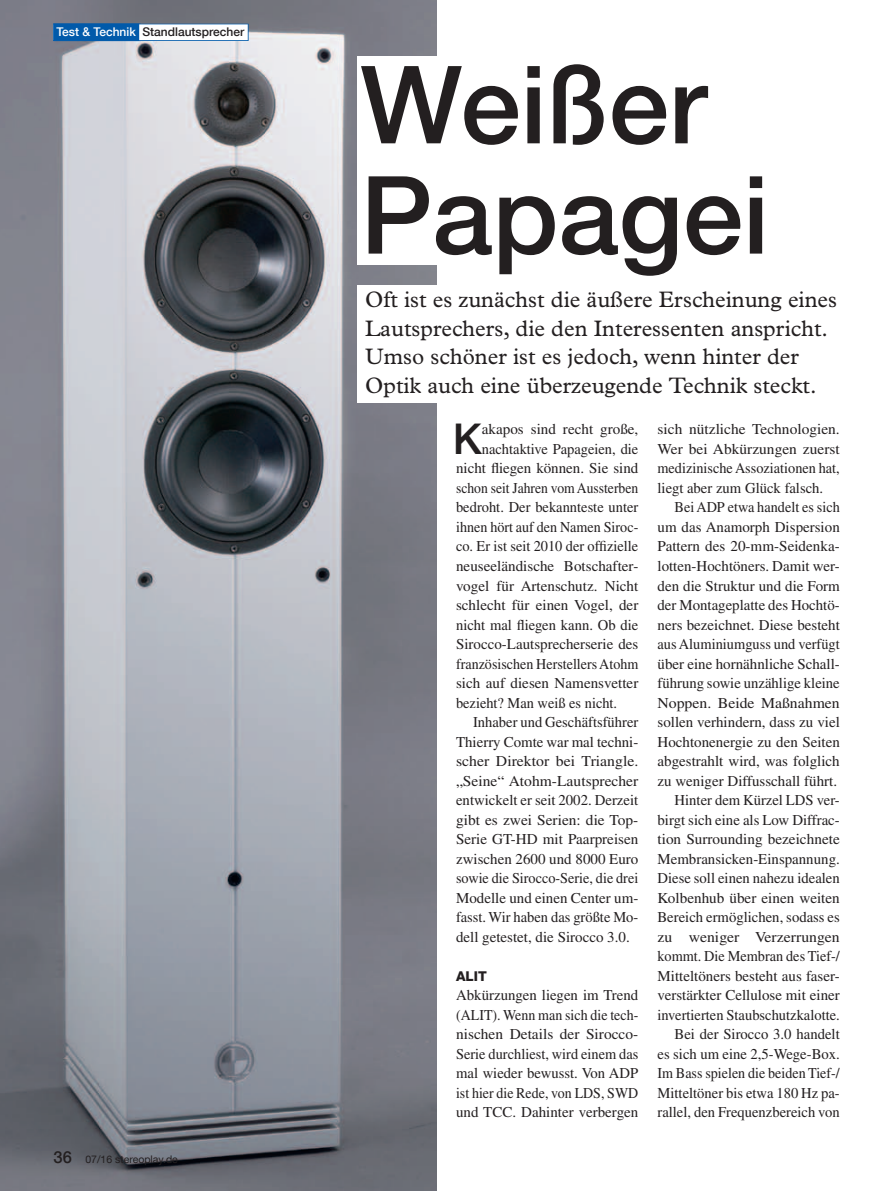
<style>
.page{position:relative;width:893px;height:1191px;background:#fff}
.page>*{position:absolute;margin:0;border:0;box-sizing:border-box;transform-origin:0 0}
._001_Headline{font:500 108.15px/110.2px "Helvetica Neue LT Com";color:#231f20}
._005_Body_Initial{font:500 42.3px "Helvetica Neue LT Com";color:#231f20}
._003_Vorspann{font:22.5px/28.5px "Plantin Std";color:#231f20}
.t1{font:500 16.5px "Helvetica Neue LT Com";color:#231f20}
._006_Body_4mm{font:15px/19.5px "Times LT Std";color:#231f20;text-align:justify}
._006_Body_4mm-2{font:15px/19.5px "Times LT Std";color:#231f20;text-align:justify;scale:.95 1}
._007a_Body_0mm{font:15px/19.5px "Times LT Std";color:#231f20;text-align:justify}
._005_Body_Initial-2{font:15px "Times LT Std";color:#231f20}
._005_Body_Initial-3{font:15px "Times LT Std";color:#231f20;scale:.94 1}
._005_Body_Initial-4{font:15px "Times LT Std";color:#231f20;scale:.96 1}
._005_Body_Initial-5{font:15px "Times LT Std";color:#231f20;scale:.91 1}
._007_Zwiti{font:800 13.5px "Helvetica Neue LT Com";color:#231f20}
.xxx_-_Rubrikenzeile{font:500 12px "Helvetica Neue LT Com";color:#231f20}
.xxx_-Pagina{font:10.5px "Helvetica Neue LT Com";color:#231f20}
.s1{color:#fff}
</style>
<div class="page">
<img style="left:0;top:0;width:437px;height:1191px">
<div style="left:357px;top:56px;width:99px;height:209px;background:#fff"></div>
<div style="left:357px;top:285px;width:99px;height:117px;background:#fff"></div>
<svg style="left:139px;top:24px;width:110px;height:17px"></svg>
<div style="left:53px;top:24px;width:195px;height:16px;background:#fff"></div>
<div style="left:53px;top:24px;width:86px;height:17px;background:#015aaa"></div>
<p class="xxx_-_Rubrikenzeile" style="left:56px;top:25px;width:189px"><span class="s1">Test &amp; Technik</span> Standlautsprecher</p>
<p class="t1" style="left:54px;top:1147px;width:20px">36</p>
<p class="xxx_-Pagina" style="left:85px;top:1152px;width:94px">07/16 stereoplay.de</p>
<p class="_001_Headline" style="left:360px;top:48px;width:410px">Weißer<br>Papagei</p>
<p class="_003_Vorspann" style="left:365px;top:285px;width:473px">Oft ist es zunächst die äußere Erscheinung eines Lautsprechers, die den Interessenten anspricht.<br>Umso schöner ist es jedoch, wenn hinter der Optik auch eine überzeugende Technik steckt.</p>
<p class="_005_Body_Initial" style="left:453px;top:413px;width:30px">K</p>
<p class="_005_Body_Initial-2" style="left:482px;top:421px;width:158px">akapos sind recht große,</p>
<p class="_005_Body_Initial-2" style="left:482px;top:440px;width:158px">nachtaktive Papageien, die</p>
<p class="_005_Body_Initial-2" style="left:456px;top:460px;width:184px">nicht fliegen können. Sie sind</p>
<p class="_005_Body_Initial-5" style="left:456px;top:479px;width:202px">schon seit Jahren vom Aussterben</p>
<p class="_005_Body_Initial-2" style="left:456px;top:499px;width:184px">bedroht. Der bekannteste unter</p>
<p class="_005_Body_Initial-3" style="left:456px;top:518px;width:195px">ihnen hört auf den Namen Siroc-</p>
<p class="_005_Body_Initial-4" style="left:456px;top:538px;width:191px">co. Er ist seit 2010 der offizielle</p>
<p class="_005_Body_Initial-2" style="left:456px;top:557px;width:184px">neuseeländische Botschafter-</p>
<p class="_005_Body_Initial-2" style="left:456px;top:577px;width:184px">vogel für Artenschutz. Nicht</p>
<p class="_005_Body_Initial-2" style="left:456px;top:596px;width:184px">schlecht für einen Vogel, der</p>
<p class="_005_Body_Initial-2" style="left:456px;top:616px;width:184px">nicht mal fliegen kann. Ob die</p>
<p class="_005_Body_Initial-2" style="left:456px;top:635px;width:184px">Sirocco-Lautsprecherserie des</p>
<p class="_005_Body_Initial-3" style="left:456px;top:655px;width:195px">französischen Herstellers Atohm</p>
<p class="_005_Body_Initial-2" style="left:456px;top:674px;width:184px">sich auf diesen Namensvetter</p>
<p class="_005_Body_Initial-4" style="left:456px;top:694px;width:169px">bezieht? Man weiß es nicht.</p>
<p class="_006_Body_4mm" style="left:456px;top:712px;width:184px;text-indent:17px">Inhaber und Geschäftsführer Thierry Comte war mal techni&shy;scher Direktor bei Triangle. „Seine“ Atohm-Lautsprecher entwickelt er seit 2002. Derzeit gibt es zwei Serien: die Top-Serie GT-HD mit Paarpreisen zwischen 2600 und 8000 Euro sowie die Sirocco-Serie, die drei Modelle und einen Center um&shy;fasst. Wir haben das größte Mo&shy;dell getestet, die Sirocco 3.0.</p>
<p class="_007_Zwiti" style="left:456px;top:967px;width:32px">ALIT</p>
<p class="_007a_Body_0mm" style="left:456px;top:985px;width:184px">Abkürzungen liegen im Trend (ALIT). Wenn man sich die tech&shy;nischen Details der Sirocco-Serie durchliest, wird einem das mal wieder bewusst. Von ADP ist hier die Rede, von LDS, SWD und TCC. Dahinter verbergen</p>
<p class="_007a_Body_0mm" style="left:657px;top:419px;width:184px">sich nützliche Technologien.<br>Wer bei Abkürzungen zuerst medizinische Assoziationen hat, liegt aber zum Glück falsch.</p>
<p class="_006_Body_4mm-2" style="left:657px;top:497px;width:193px;text-indent:17px">Bei ADP etwa handelt es sich um das Anamorph Dispersion Pattern des 20-mm-Seidenka&shy;lotten-Hochtöners. Damit wer&shy;den die Struktur und die Form der Montageplatte des Hochtö&shy;ners bezeichnet. Diese besteht aus Aluminiumguss und verfügt über eine hornähnliche Schall&shy;führung sowie unzählige kleine Noppen. Beide Maßnahmen sollen verhindern, dass zu viel Hochtonenergie zu den Seiten abgestrahlt wird, was folglich zu weniger Diffusschall führt.</p>
<p class="_006_Body_4mm" style="left:657px;top:790px;width:184px;text-indent:17px">Hinter dem Kürzel LDS ver&shy;birgt sich eine als Low Diffrac&shy;tion Surrounding bezeichnete Membransicken-Einspannung.<br>Diese soll einen nahezu idealen Kolbenhub über einen weiten Bereich ermöglichen, sodass es zu weniger Verzerrungen kommt. Die Membran des Tief-/ Mitteltöners besteht aus faser&shy;verstärkter Cellulose mit einer invertierten Staubschutzkalotte.</p>
<p class="_006_Body_4mm" style="left:657px;top:1024px;width:184px;text-indent:17px">Bei der Sirocco 3.0 handelt es sich um eine 2,5-Wege-Box.<br>Im Bass spielen die beiden Tief-/ Mitteltöner bis etwa 180 Hz pa&shy;rallel, den Frequenzbereich von</p>
</div>
